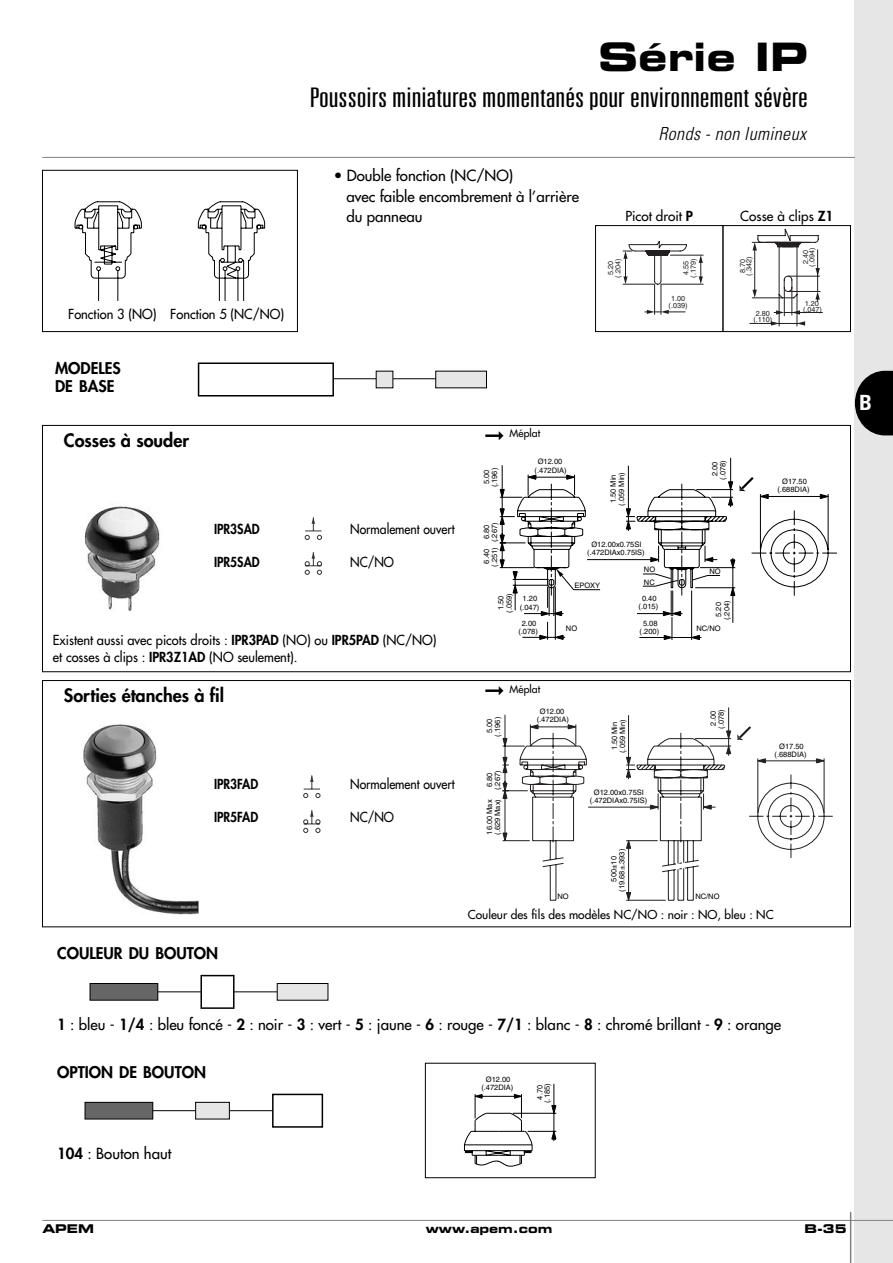
<style>
.page{position:relative;width:893px;height:1263px;background:#fff}
.page>*{position:absolute;margin:0;border:0;box-sizing:border-box;transform-origin:0 0}
.t1{font:700 expanded 39px "Square 721 BT";color:#000}
.t2{font:300 ultra-condensed 27px "Univers";color:#000;scale:1.3 1}
.t3{font:700 condensed 21px "Univers";color:#fff}
.t4{font:800 18px "Futura";color:#000}
.t5{font:italic 300 condensed 18px "Univers";color:#000}
.t6{font:800 15.75px/18px "Futura";color:#000}
.t7{font:15px/20.4px "Futura";color:#000}
.t8{font:13.5px/16.5px "Futura";color:#000;scale:.95 1}
.t9{font:13.5px "Futura";color:#000;scale:.9 1}
.t10{font:800 13.5px "Futura";color:#000;scale:.9 1}
.t11{font:13.5px "Futura";color:#000}
.t12{font:12px "Futura";color:#000}
.t13{font:700 expanded 12px "Square 721 BT";color:#000}
.t14{font:10.5px "Futura";color:#000}
.t15{font:7.5px/8.1px "Helvetica";color:#000;text-align:center}
.t16{font:7.2px/7.5px "Helvetica";color:#231f20;text-align:center}
.s1{font-weight:800}
</style>
<div class="page">
<div style="left:854px;top:0;width:38px;height:1263px;background:#e6e6e6"></div>
<hr style="left:42px;top:1220px;width:850px;height:1px;background:#808080">
<hr style="left:42px;top:157px;width:812px;height:1px;background:#808080">
<hr style="left:849px;top:1212px;width:2px;height:51px;background:#808080">
<svg style="left:854px;top:371px;width:38px;height:64px"></svg>
<div style="left:42px;top:170px;width:255px;height:162px;border:1px solid #000"></div>
<hr style="left:286px;top:379px;width:162px;height:1px;background:#000">
<div style="left:199px;top:364px;width:133px;height:31px;background:#fff"></div>
<div style="left:198px;top:363px;width:136px;height:34px;border:2px solid #000"></div>
<div style="left:376px;top:371px;width:17px;height:17px;background:#e6e6e6"></div>
<div style="left:436px;top:371px;width:50px;height:17px;background:#e6e6e6"></div>
<div style="left:42px;top:425px;width:808px;height:247px;border:1px solid #000"></div>
<img style="left:84px;top:506px;width:76px;height:106px">
<svg style="left:499px;top:457px;width:338px;height:183px"></svg>
<svg style="left:305px;top:517px;width:17px;height:23px"></svg>
<svg style="left:305px;top:552px;width:17px;height:23px"></svg>
<div style="left:42px;top:680px;width:808px;height:247px;border:1px solid #000"></div>
<img style="left:83px;top:724px;width:116px;height:191px">
<hr style="left:628px;top:715px;width:1px;height:45px;background:#231f20">
<hr style="left:504px;top:715px;width:1px;height:45px;background:#231f20">
<svg style="left:502px;top:724px;width:323px;height:177px"></svg>
<hr style="left:156px;top:992px;width:154px;height:1px;background:#000">
<div style="left:90px;top:984px;width:68px;height:16px;background:#666"></div>
<div style="left:90px;top:983px;width:68px;height:17px;border:1px solid #000"></div>
<div style="left:202px;top:976px;width:31px;height:31px;background:#fff"></div>
<div style="left:200px;top:975px;width:34px;height:34px;border:2px solid #000"></div>
<svg style="left:303px;top:775px;width:17px;height:23px"></svg>
<svg style="left:303px;top:810px;width:17px;height:23px"></svg>
<svg style="left:74px;top:201px;width:191px;height:100px"></svg>
<div style="left:277px;top:984px;width:51px;height:16px;background:#e6e6e6"></div>
<div style="left:277px;top:983px;width:51px;height:17px;border:1px solid #000"></div>
<svg style="left:464px;top:1083px;width:93px;height:84px"></svg>
<div style="left:425px;top:1063px;width:170px;height:115px;border:1px solid #000"></div>
<hr style="left:145px;top:1110px;width:149px;height:1px;background:#000">
<div style="left:85px;top:1102px;width:68px;height:17px;background:#666"></div>
<div style="left:85px;top:1102px;width:68px;height:17px;border:1px solid #000"></div>
<div style="left:273px;top:1095px;width:48px;height:31px;background:#fff"></div>
<div style="left:272px;top:1094px;width:51px;height:34px;border:2px solid #000"></div>
<div style="left:196px;top:1102px;width:33px;height:17px;background:#e6e6e6"></div>
<div style="left:195px;top:1102px;width:34px;height:17px;border:1px solid #000"></div>
<svg style="left:622px;top:241px;width:82px;height:74px"></svg>
<div style="left:595px;top:225px;width:128px;height:107px;border:1px solid #000"></div>
<svg style="left:749px;top:228px;width:74px;height:99px"></svg>
<div style="left:723px;top:225px;width:127px;height:107px;border:1px solid #000"></div>
<h1 class="t1" style="left:598px;top:43px;width:211px">Série IP</h1>
<h2 class="t2" style="left:309px;top:87px;width:385px">Poussoirs miniatures momentanés pour environnement sévère</h2>
<h3 class="t5" style="left:658px;top:127px;width:153px">Ronds - non lumineux</h3>
<h3 class="t8" style="left:68px;top:306px;width:229px">Fonction 3 (NO) Fonction 5 (NC/NO)</h3>
<h3 class="t6" style="left:55px;top:360px;width:67px">MODELES<br>DE BASE</h3>
<h3 class="t4" style="left:64px;top:432px;width:127px">Cosses à souder</h3>
<h3 class="t7" style="left:346px;top:167px;width:234px;text-indent:-13px">• Double fonction (NC/NO)<br>avec faible encombrement à l’arrière du panneau</h3>
<h3 class="t11" style="left:625px;top:210px;width:69px">Picot droit <span class="s1">P</span></h3>
<h3 class="t11" style="left:740px;top:210px;width:94px">Cosse à clips <span class="s1">Z1</span></h3>
<p class="t16" style="left:607px;top:278px;width:21px;rotate:-90deg">5.20 (.204)</p>
<p class="t16" style="left:682px;top:278px;width:21px;rotate:-90deg">4.55 (.179)</p>
<p class="t16" style="left:668px;top:295px;width:21px;line-height:7.1px">1.00 (.039)</p>
<p class="t16" style="left:745px;top:276px;width:21px;rotate:-90deg">(.342)</p>
<p class="t16" style="left:739px;top:273px;width:16px;rotate:-90deg">8.70</p>
<p class="t16" style="left:808px;top:267px;width:21px;rotate:-90deg">(.094)</p>
<p class="t16" style="left:802px;top:264px;width:16px;rotate:-90deg">2.40</p>
<p class="t16" style="left:804px;top:300px;width:16px">1.20</p>
<p class="t16" style="left:755px;top:310px;width:16px">2.80</p>
<p class="t16" style="left:803px;top:306px;width:21px">(.047)</p>
<p class="t16" style="left:753px;top:316px;width:21px">(.110)</p>
<h3 class="t14" style="left:485px;top:428px;width:57px">➞ Méplat</h3>
<p class="t15" style="left:534px;top:458px;width:34px">Ø12.00 (.472DIA)</p>
<p class="t15" style="left:483px;top:487px;width:21px;rotate:-90deg">5.00 (.196)</p>
<p class="t15" style="left:610px;top:506px;width:35px;rotate:-90deg">1.50 Min (.059 Min)</p>
<p class="t15" style="left:719px;top:480px;width:21px;rotate:-90deg">(.078)</p>
<p class="t15" style="left:711px;top:476px;width:16px;rotate:-90deg">2.00</p>
<p class="t15" style="left:777px;top:478px;width:34px">Ø17.50 (.688DIA)</p>
<h3 class="t10" style="left:214px;top:523px;width:52px">IPR3SAD</h3>
<h3 class="t9" style="left:350px;top:523px;width:118px">Normalement ouvert</h3>
<h3 class="t10" style="left:214px;top:556px;width:52px">IPR5SAD</h3>
<h3 class="t9" style="left:350px;top:556px;width:50px">NC/NO</h3>
<p class="t15" style="left:483px;top:542px;width:21px;rotate:-90deg">6.80 (.267)</p>
<p class="t15" style="left:491px;top:567px;width:21px;rotate:-90deg">(.251)</p>
<p class="t15" style="left:483px;top:564px;width:16px;rotate:-90deg">6.40</p>
<p class="t15" style="left:591px;top:541px;width:52px">Ø12.00x0.75SI</p>
<p class="t15" style="left:587px;top:549px;width:59px">(.472DIAx0.75IS)</p>
<p class="t15" style="left:644px;top:567px;width:13px">NO</p>
<p class="t15" style="left:709px;top:568px;width:13px">NO</p>
<p class="t15" style="left:574px;top:582px;width:27px">EPOXY</p>
<p class="t15" style="left:644px;top:579px;width:12px">NC</p>
<h3 class="t8" style="left:53px;top:633px;width:405px">Existent aussi avec picots droits : <span class="s1">IPR3PAD</span> (NO) ou <span class="s1">IPR5PAD</span> (NC/NO) et cosses à clips : <span class="s1">IPR3Z1AD</span> (NO seulement).</h3>
<p class="t15" style="left:505px;top:613px;width:21px;rotate:-90deg">(.059)</p>
<p class="t15" style="left:723px;top:620px;width:21px;rotate:-90deg">(.204)</p>
<p class="t15" style="left:522px;top:595px;width:16px">1.20</p>
<p class="t15" style="left:642px;top:595px;width:16px">0.40</p>
<p class="t15" style="left:497px;top:610px;width:16px;rotate:-90deg">1.50</p>
<p class="t15" style="left:520px;top:604px;width:21px">(.047)</p>
<p class="t15" style="left:638px;top:603px;width:21px">(.015)</p>
<p class="t15" style="left:715px;top:617px;width:16px;rotate:-90deg">5.20</p>
<p class="t15" style="left:521px;top:620px;width:16px">2.00</p>
<p class="t15" style="left:643px;top:620px;width:16px">5.08</p>
<p class="t15" style="left:566px;top:625px;width:13px">NO</p>
<p class="t15" style="left:696px;top:625px;width:26px">NC/NO</p>
<p class="t15" style="left:518px;top:628px;width:21px">(.078)</p>
<p class="t15" style="left:639px;top:628px;width:21px">(.200)</p>
<h3 class="t4" style="left:64px;top:687px;width:162px">Sorties étanches à fil</h3>
<h3 class="t14" style="left:485px;top:683px;width:57px">➞ Méplat</h3>
<p class="t15" style="left:536px;top:709px;width:34px">Ø12.00 (.472DIA)</p>
<p class="t15" style="left:494px;top:737px;width:21px;rotate:-90deg">(.196)</p>
<p class="t15" style="left:486px;top:733px;width:16px;rotate:-90deg">5.00</p>
<p class="t15" style="left:619px;top:753px;width:35px;rotate:-90deg">(.059 Min)</p>
<p class="t15" style="left:611px;top:750px;width:30px;rotate:-90deg">1.50 Min</p>
<p class="t15" style="left:709px;top:729px;width:21px;rotate:-90deg">2.00 (.078)</p>
<p class="t15" style="left:779px;top:743px;width:26px">Ø17.50</p>
<p class="t15" style="left:774px;top:751px;width:34px">(.688DIA)</p>
<h3 class="t10" style="left:214px;top:778px;width:51px">IPR3FAD</h3>
<h3 class="t9" style="left:350px;top:778px;width:118px">Normalement ouvert</h3>
<h3 class="t10" style="left:214px;top:811px;width:51px">IPR5FAD</h3>
<h3 class="t9" style="left:350px;top:811px;width:50px">NC/NO</h3>
<p class="t15" style="left:486px;top:835px;width:66px;text-align:left;rotate:-90deg">16.00 Max<br>(.629 Max) (.267)</p>
<p class="t15" style="left:486px;top:787px;width:16px;rotate:-90deg">6.80</p>
<p class="t15" style="left:594px;top:789px;width:52px">Ø12.00x0.75SI</p>
<p class="t15" style="left:589px;top:797px;width:59px">(.472DIAx0.75IS)</p>
<p class="t15" style="left:618px;top:892px;width:44px;rotate:-90deg">(19.68±.393)</p>
<p class="t15" style="left:610px;top:882px;width:27px;rotate:-90deg">500±10</p>
<p class="t15" style="left:557px;top:893px;width:13px">NO</p>
<p class="t15" style="left:695px;top:893px;width:26px">NC/NO</p>
<h3 class="t12" style="left:468px;top:909px;width:307px">Couleur des fils des modèles NC/NO : noir : NO, bleu : NC</h3>
<h3 class="t6" style="left:57px;top:945px;width:162px">COULEUR DU BOUTON</h3>
<h3 class="t7" style="left:57px;top:1015px;width:725px"><span class="s1">1</span> : bleu - <span class="s1">1/4</span> : bleu foncé - <span class="s1">2</span> : noir - <span class="s1">3</span> : vert - <span class="s1">5</span> : jaune - <span class="s1">6</span> : rouge - <span class="s1">7/1</span> : blanc - <span class="s1">8</span> : chromé brillant - <span class="s1">9</span> : orange</h3>
<h3 class="t6" style="left:57px;top:1064px;width:150px">OPTION DE BOUTON</h3>
<h3 class="t7" style="left:57px;top:1145px;width:116px"><span class="s1">104</span> : Bouton haut</h3>
<p class="t15" style="left:481px;top:1075px;width:34px;line-height:8.7px">Ø12.00 (.472DIA)</p>
<p class="t15" style="left:544px;top:1103px;width:21px;rotate:-90deg">(.185)</p>
<p class="t15" style="left:536px;top:1100px;width:16px;rotate:-90deg">4.70</p>
<h3 class="t3" style="left:859px;top:395px;width:14px">B</h3>
<h3 class="t13" style="left:42px;top:1225px;width:53px">APEM</h3>
<h3 class="t13" style="left:425px;top:1225px;width:128px">www.apem.com</h3>
<h3 class="t13" style="left:804px;top:1225px;width:43px">B-35</h3>
</div>
